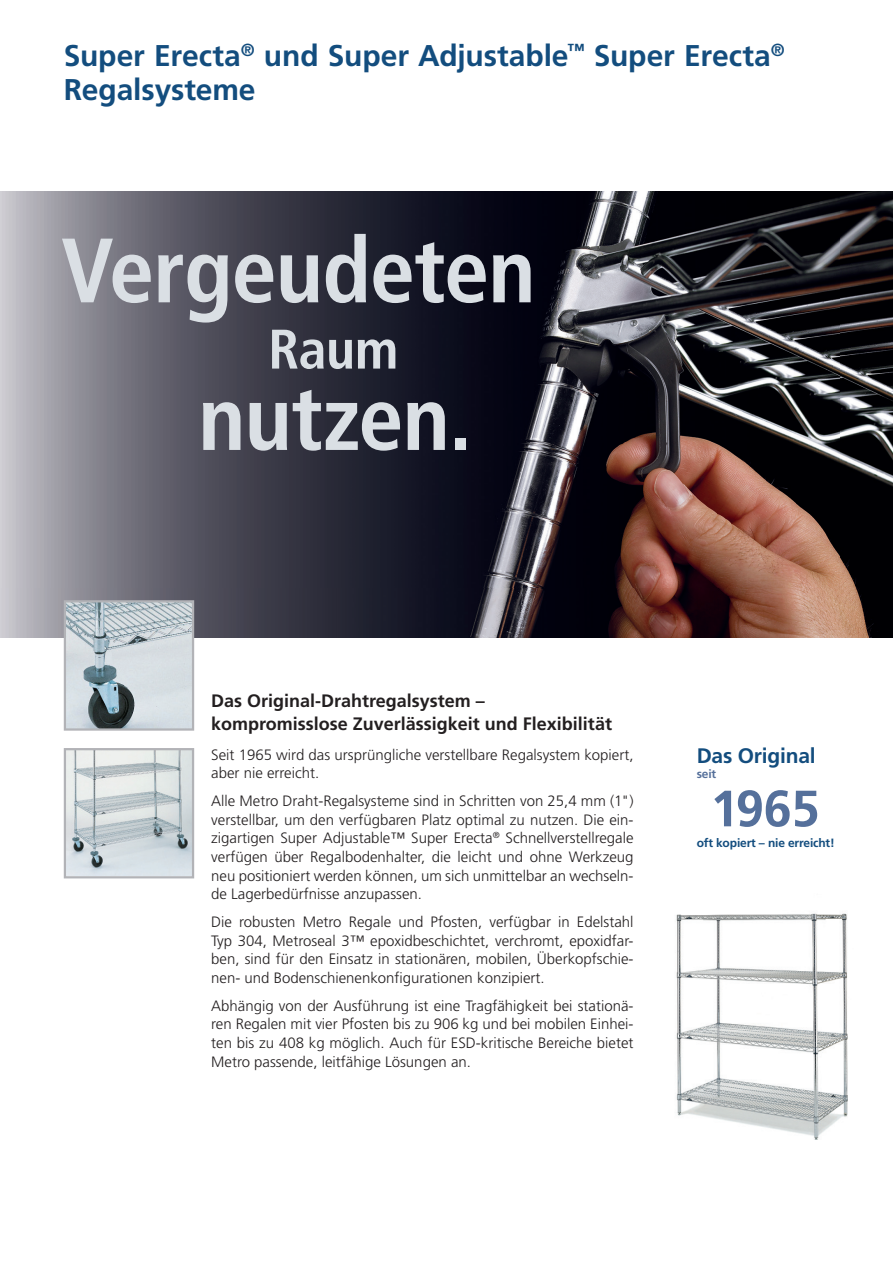
<style>
.page{position:relative;width:893px;height:1263px;background:#fff}
.page>*{position:absolute;margin:0;border:0;box-sizing:border-box;transform-origin:0 0}
.t1{font:700 condensed 91.2px "Frutiger";letter-spacing:-.015em;color:#dadfe4}
.t2{font:700 condensed 55.65px "Frutiger";color:#dadfe4}
.t3{font:700 51px "Frutiger";color:#55709b}
.t4{font:700 30px/34.5px "Frutiger";letter-spacing:-.005em;color:#134d7e}
.t5{font:700 21px "Frutiger";letter-spacing:-.01em;color:#134d7e}
.t6{font:700 18px/23.2px "Frutiger";color:#231f20}
.t7{font:300 15px/18.6px "Frutiger";color:#231f20;text-align:justify}
.t8{font:700 12px "Frutiger";letter-spacing:-.01em;color:#134d7e}
.t9{font:700 12px "Frutiger";color:#55709b}
</style>
<div class="page">
<img style="left:0;top:191px;width:893px;height:447px">
<img style="left:676px;top:913px;width:172px;height:227px">
<img style="left:67px;top:751px;width:124px;height:124px">
<div style="left:64px;top:748px;width:130px;height:130px;border:2px solid #b2b3b7"></div>
<img style="left:67px;top:603px;width:124px;height:125px">
<div style="left:64px;top:600px;width:130px;height:131px;border:2px solid #b2b3b7"></div>
<h3 class="t4" style="left:64px;top:38px;width:722px">Super Erecta<sup>®</sup> und Super Adjustable<sup>™</sup> Super Erecta<sup>®<br></sup>Regalsysteme</h3>
<h1 class="t1" style="left:61px;top:217px;width:476px">Vergeudeten</h1>
<h2 class="t2" style="left:268px;top:316px;width:132px">Raum</h2>
<h1 class="t1" style="left:198px;top:364px;width:276px">nutzen.</h1>
<p class="t6" style="left:211px;top:689px;width:402px">Das Original-Drahtregalsystem – kompromisslose Zuverlässigkeit und Flexibilität</p>
<p class="t7" style="left:211px;top:745px;width:424px">Seit 1965 wird das ursprüngliche verstellbare Regalsystem kopiert, aber nie erreicht.</p>
<p class="t7" style="left:211px;top:792px;width:424px">Alle Metro Draht-Regalsysteme sind in Schritten von 25,4 mm (1") verstellbar, um den verfügbaren Platz optimal zu nutzen. Die ein&shy;zigartigen Super Adjustable™ Super Erecta<sup>®</sup> Schnellverstellregale verfügen über Regalbodenhalter, die leicht und ohne Werkzeug neu positioniert werden können, um sich unmittelbar an wechseln&shy;de Lagerbedürfnisse anzupassen.</p>
<p class="t7" style="left:211px;top:912px;width:424px">Die robusten Metro Regale und Pfosten, verfügbar in Edelstahl Typ 304, Metroseal 3™ epoxidbeschichtet, verchromt, epoxidfar&shy;ben, sind für den Einsatz in stationären, mobilen, Überkopfschie&shy;nen- und Bodenschienenkonfigurationen konzipiert.</p>
<p class="t7" style="left:211px;top:996px;width:424px">Abhängig von der Ausführung ist eine Tragfähigkeit bei stationä&shy;ren Regalen mit vier Pfosten bis zu 906 kg und bei mobilen Einhei&shy;ten bis zu 408 kg möglich. Auch für ESD-kritische Bereiche bietet Metro passende, leitfähige Lösungen an.</p>
<h3 class="t5" style="left:697px;top:744px;width:121px">Das Original</h3>
<p class="t9" style="left:697px;top:767px;width:21px">seit</p>
<h3 class="t3" style="left:710px;top:779px;width:111px">1965</h3>
<p class="t8" style="left:697px;top:836px;width:140px">oft kopiert – nie erreicht!</p>
</div>
